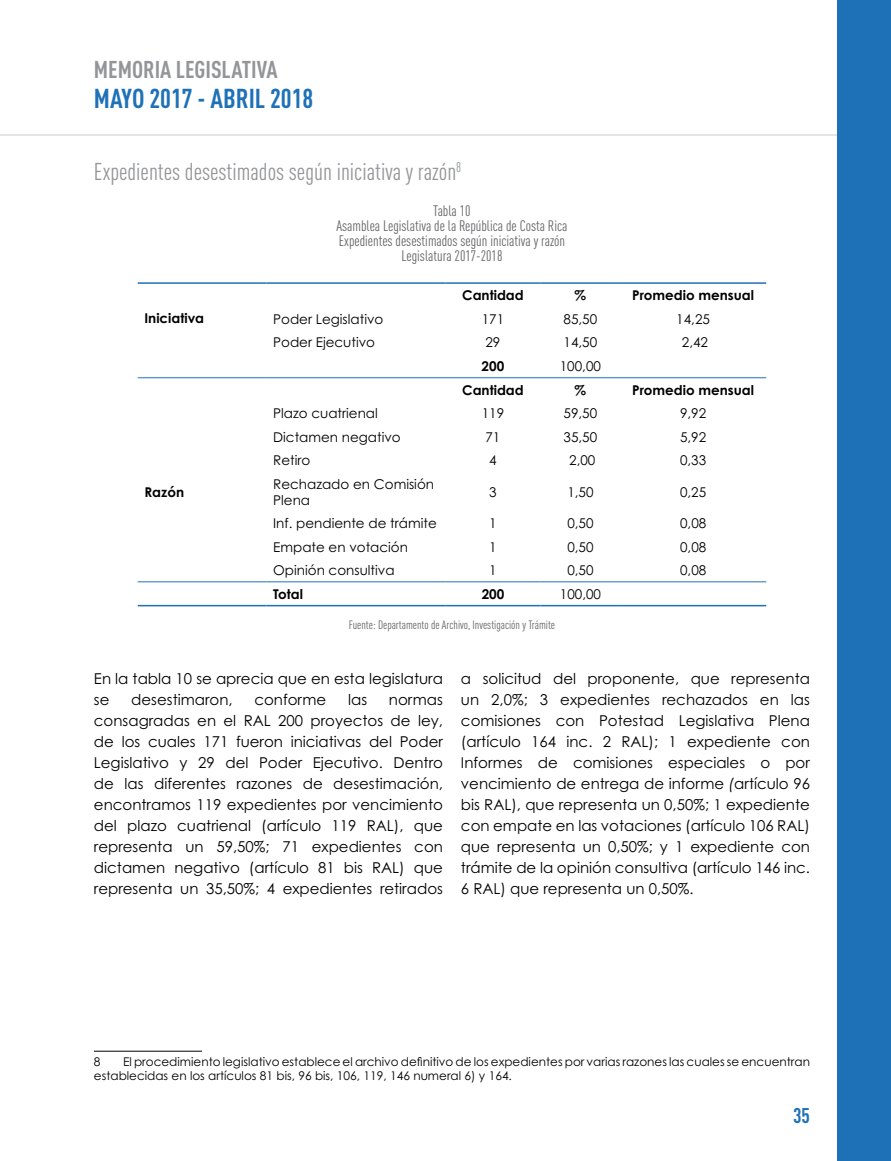
<style>
.page{position:relative;width:891px;height:1161px;background:#fff}
.page>*{position:absolute;margin:0;border:0;box-sizing:border-box;transform-origin:0 0}
.t1{font:700 27px "FFDIN Pro Cond";color:#1f71b7}
.t2{font:24px "FFDIN Pro Cond";color:#939598}
.t3{font:700 24px "FFDIN Pro Cond";color:#939598}
.t4{font:700 21px "FFDIN Pro Cond";color:#1f71b7}
.t5{font:15px/21px "Century Gothic Std";color:#000;text-align:justify}
.t6{font:15px/15px "FFDIN Pro Cond";color:#636466;text-align:center}
.t7{font:13.5px/16.2px "Century Gothic Std";color:#000}
.t8{font:700 13.5px "Century Gothic Std";color:#000}
.t9{font:12px/14.4px "Century Gothic Std";color:#000}
.t10{font:12px "FFDIN Pro Cond";color:#636466}
.s1{font-style:italic}
</style>
<div class="page">
<hr style="left:0;top:135px;width:891px;height:1px;background:#939598">
<div style="left:837px;top:0;width:54px;height:1161px;background:#1f71b7"></div>
<hr style="left:138px;top:282px;width:128px;height:2px;background:#1f71b7">
<hr style="left:266px;top:282px;width:179px;height:2px;background:#1f71b7">
<hr style="left:445px;top:282px;width:96px;height:2px;background:#1f71b7">
<hr style="left:541px;top:282px;width:79px;height:2px;background:#1f71b7">
<hr style="left:620px;top:282px;width:146px;height:2px;background:#1f71b7">
<hr style="left:138px;top:605px;width:128px;height:1px;background:#1f71b7">
<hr style="left:266px;top:605px;width:179px;height:1px;background:#1f71b7">
<hr style="left:445px;top:605px;width:96px;height:1px;background:#1f71b7">
<hr style="left:541px;top:605px;width:79px;height:1px;background:#1f71b7">
<hr style="left:620px;top:605px;width:146px;height:1px;background:#1f71b7">
<hr style="left:138px;top:377px;width:128px;height:1px;background:#1f71b7">
<hr style="left:266px;top:377px;width:179px;height:1px;background:#1f71b7">
<hr style="left:445px;top:377px;width:96px;height:1px;background:#1f71b7">
<hr style="left:541px;top:377px;width:79px;height:1px;background:#1f71b7">
<hr style="left:620px;top:377px;width:146px;height:1px;background:#1f71b7">
<hr style="left:138px;top:581px;width:128px;height:1px;background:#1f71b7">
<hr style="left:266px;top:581px;width:179px;height:1px;background:#1f71b7">
<hr style="left:445px;top:581px;width:96px;height:1px;background:#1f71b7">
<hr style="left:541px;top:581px;width:79px;height:1px;background:#1f71b7">
<hr style="left:620px;top:581px;width:146px;height:1px;background:#1f71b7">
<hr style="left:94px;top:1051px;width:108px;height:1px;background:#000">
<h2 class="t3" style="left:94px;top:51px;width:185px">MEMORIA LEGISLATIVA</h2>
<h1 class="t1" style="left:94px;top:78px;width:221px">MAYO 2017 - ABRIL 2018</h1>
<h2 class="t2" style="left:94px;top:155px;width:369px">Expedientes desestimados según iniciativa y razón<sup>8</sup></h2>
<p class="t6" style="left:336px;top:202px;width:233px">Tabla 10<br>Asamblea Legislativa de la República de Costa Rica Expedientes desestimados según iniciativa y razón Legislatura 2017-2018</p>
<p class="t8" style="left:144px;top:310px;width:61px">Iniciativa</p>
<p class="t8" style="left:144px;top:483px;width:41px">Razón</p>
<p class="t8" style="left:462px;top:287px;width:63px">Cantidad</p>
<p class="t8" style="left:575px;top:287px;width:13px">%</p>
<p class="t8" style="left:632px;top:287px;width:123px">Promedio mensual</p>
<p class="t7" style="left:273px;top:310px;width:112px">Poder Legislativo</p>
<p class="t7" style="left:482px;top:310px;width:24px">171</p>
<p class="t7" style="left:564px;top:310px;width:35px">85,50</p>
<p class="t7" style="left:676px;top:310px;width:35px">14,25</p>
<p class="t7" style="left:273px;top:334px;width:103px">Poder Ejecutivo</p>
<p class="t7" style="left:486px;top:334px;width:16px">29</p>
<p class="t7" style="left:564px;top:334px;width:35px">14,50</p>
<p class="t7" style="left:682px;top:334px;width:28px">2,42</p>
<p class="t8" style="left:482px;top:358px;width:24px">200</p>
<p class="t7" style="left:560px;top:358px;width:43px">100,00</p>
<p class="t8" style="left:462px;top:381px;width:63px">Cantidad</p>
<p class="t8" style="left:575px;top:381px;width:13px">%</p>
<p class="t8" style="left:632px;top:381px;width:123px">Promedio mensual</p>
<p class="t7" style="left:273px;top:405px;width:106px">Plazo cuatrienal</p>
<p class="t7" style="left:482px;top:405px;width:24px">119</p>
<p class="t7" style="left:564px;top:405px;width:35px">59,50</p>
<p class="t7" style="left:680px;top:405px;width:28px">9,92</p>
<p class="t7" style="left:273px;top:429px;width:129px">Dictamen negativo</p>
<p class="t7" style="left:486px;top:429px;width:16px">71</p>
<p class="t7" style="left:564px;top:429px;width:35px">35,50</p>
<p class="t7" style="left:680px;top:429px;width:28px">5,92</p>
<p class="t7" style="left:273px;top:452px;width:39px">Retiro</p>
<p class="t7" style="left:489px;top:452px;width:9px">4</p>
<p class="t7" style="left:569px;top:452px;width:28px">2,00</p>
<p class="t7" style="left:680px;top:452px;width:28px">0,33</p>
<p class="t7" style="left:273px;top:475px;width:162px">Rechazado en Comisión<br>Plena</p>
<p class="t7" style="left:489px;top:484px;width:9px">3</p>
<p class="t7" style="left:567px;top:484px;width:28px">1,50</p>
<p class="t7" style="left:680px;top:484px;width:28px">0,25</p>
<p class="t7" style="left:273px;top:515px;width:165px">Inf. pendiente de trámite</p>
<p class="t7" style="left:489px;top:515px;width:9px">1</p>
<p class="t7" style="left:567px;top:515px;width:28px">0,50</p>
<p class="t7" style="left:680px;top:515px;width:28px">0,08</p>
<p class="t7" style="left:273px;top:539px;width:136px">Empate en votación</p>
<p class="t7" style="left:489px;top:539px;width:9px">1</p>
<p class="t7" style="left:567px;top:539px;width:28px">0,50</p>
<p class="t7" style="left:680px;top:539px;width:28px">0,08</p>
<p class="t7" style="left:273px;top:562px;width:123px">Opinión consultiva</p>
<p class="t7" style="left:489px;top:562px;width:9px">1</p>
<p class="t7" style="left:567px;top:562px;width:28px">0,50</p>
<p class="t7" style="left:680px;top:562px;width:28px">0,08</p>
<p class="t8" style="left:273px;top:585px;width:31px">Total</p>
<p class="t8" style="left:482px;top:585px;width:24px">200</p>
<p class="t7" style="left:560px;top:586px;width:43px">100,00</p>
<p class="t10" style="left:349px;top:616px;width:208px">Fuente: Departamento de Archivo, Investigación y Trámite</p>
<p class="t5" style="left:94px;top:668px;width:351px">En la tabla 10 se aprecia que en esta legislatura se</p>
<p class="t5" style="left:131px;top:689px;width:103px">desestimaron,</p>
<p class="t5" style="left:254px;top:689px;width:73px">conforme</p>
<p class="t5" style="left:348px;top:689px;width:21px">las</p>
<p class="t5" style="left:94px;top:689px;width:351px;text-indent:295px">normas consagradas en el RAL 200 proyectos de ley, de los cuales 171 fueron iniciativas del Poder Legislativo y 29 del Poder Ejecutivo. Dentro de las diferentes razones de desestimación, encontramos 119 expedientes por vencimiento del plazo cuatrienal (artículo 119 RAL), que representa un 59,50%; 71 expedientes con dictamen negativo (artículo 81 bis RAL) que representa un 35,50%; 4 expedientes retirados</p>
<p class="t5" style="left:461px;top:668px;width:351px">a solicitud del proponente, que representa un 2,0%; 3 expedientes rechazados en las comisiones con Potestad Legislativa Plena (artículo 164 inc. 2 RAL); 1 expediente con Informes de comisiones especiales o por vencimiento de entrega de informe <span class="s1">(</span>artículo 96 bis RAL), que representa un 0,50%; 1 expediente con empate en las votaciones (artículo 106 RAL) que representa un 0,50%; y 1 expediente con trámite de la opinión consultiva (artículo 146 inc.<br>6 RAL) que representa un 0,50%.</p>
<p class="t9" style="left:94px;top:1054px;width:718px;text-indent:29px">El procedimiento legislativo establece el archivo definitivo de los expedientes por varias razones las cuales se encuentran establecidas en los artículos 81 bis, 96 bis, 106, 119, 146 numeral 6) y 164.</p>
<p class="t9" style="left:94px;top:1054px;width:8px">8</p>
<h3 class="t4" style="left:793px;top:1100px;width:18px">35</h3>
</div>
